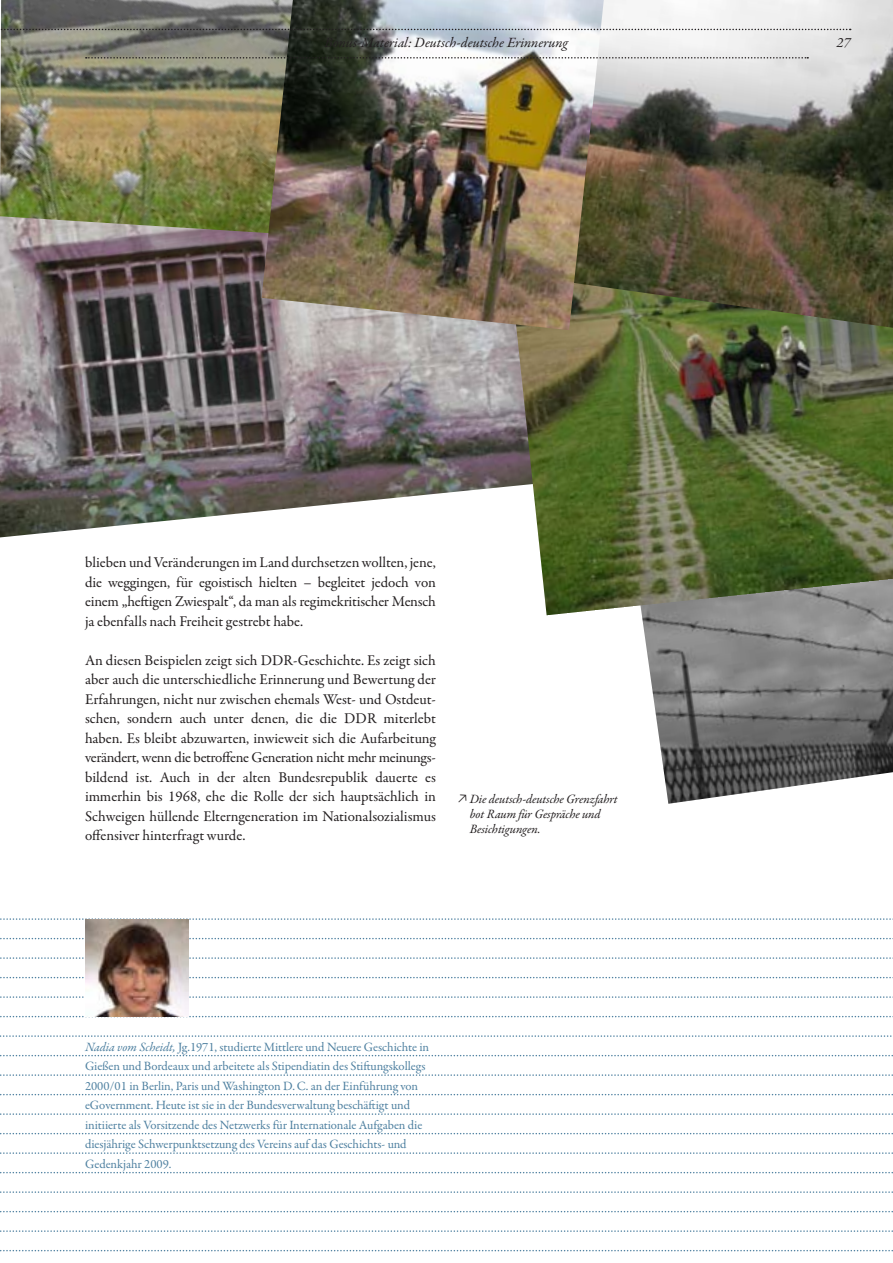
<style>
.page{position:relative;width:893px;height:1263px;background:#fff}
.page>*{position:absolute;margin:0;border:0;box-sizing:border-box;transform-origin:0 0}
.t1{font:15px/19.5px "Garamond Premr Pro";letter-spacing:-.005em;color:#231f20;text-align:justify}
.t2{font:italic 14.25px "Garamond Premr Pro";color:#231f20}
.t3{font:12.75px/19.5px "Garamond Premr Pro";letter-spacing:-.005em;color:#4e80a0}
.t4{font:italic 12.75px/15px "Garamond Premr Pro";letter-spacing:-.01em;color:#231f20}
.s1{font-style:italic}
</style>
<div class="page">
<img style="left:641px;top:615px;width:252px;height:189px">
<img style="left:0;top:236px;width:489px;height:301px">
<svg style="left:0;top:957px;width:893px;height:2px"></svg>
<svg style="left:0;top:977px;width:893px;height:1px"></svg>
<svg style="left:0;top:996px;width:893px;height:2px"></svg>
<svg style="left:0;top:1016px;width:893px;height:1px"></svg>
<svg style="left:0;top:1035px;width:892px;height:2px"></svg>
<svg style="left:0;top:1055px;width:893px;height:1px"></svg>
<svg style="left:0;top:1074px;width:893px;height:2px"></svg>
<svg style="left:0;top:1094px;width:893px;height:1px"></svg>
<svg style="left:0;top:1113px;width:893px;height:2px"></svg>
<svg style="left:0;top:1133px;width:893px;height:1px"></svg>
<svg style="left:0;top:1152px;width:893px;height:2px"></svg>
<svg style="left:0;top:1172px;width:893px;height:1px"></svg>
<svg style="left:0;top:1191px;width:893px;height:2px"></svg>
<svg style="left:0;top:1211px;width:893px;height:1px"></svg>
<svg style="left:0;top:1230px;width:893px;height:2px"></svg>
<svg style="left:0;top:1250px;width:893px;height:1px"></svg>
<svg style="left:0;top:918px;width:893px;height:2px"></svg>
<svg style="left:0;top:938px;width:893px;height:1px"></svg>
<img style="left:0;top:0;width:262px;height:236px">
<img style="left:489px;top:328px;width:404px;height:287px">
<img style="left:604px;top:0;width:289px;height:328px">
<img style="left:262px;top:0;width:342px;height:330px">
<svg style="left:0;top:29px;width:851px;height:1px"></svg>
<svg style="left:86px;top:57px;width:722px;height:2px"></svg>
<img style="left:86px;top:919px;width:102px;height:97px">
<p class="t2" style="left:325px;top:34px;width:245px">Bonus-Material: Deutsch-deutsche Erinnerung</p>
<p class="t2" style="left:837px;top:34px;width:15px">27</p>
<p class="t1" style="left:85px;top:553px;width:352px">blieben und Veränderungen im Land durchsetzen wollten, jene, die weggingen, für egoistisch hielten – begleitet jedoch von einem „heftigen Zwiespalt“, da man als regimekritischer Mensch ja ebenfalls nach Freiheit gestrebt habe.</p>
<p class="t1" style="left:85px;top:651px;width:352px">An diesen Beispielen zeigt sich DDR-Geschichte. Es zeigt sich aber auch die unterschiedliche Erinnerung und Bewertung der Erfahrungen, nicht nur zwischen ehemals West- und Ostdeut&shy;schen, sondern auch unter denen, die die DDR miterlebt haben. Es bleibt abzuwarten, inwieweit sich die Aufarbeitung verändert, wenn die betroffene Generation nicht mehr meinungs&shy;bildend ist. Auch in der alten Bundesrepublik dauerte es immerhin bis 1968, ehe die Rolle der sich hauptsächlich in Schweigen hüllende Elterngeneration im Nationalsozialismus offensiver hinterfragt wurde.</p>
<p class="t4" style="left:470px;top:792px;width:149px;text-indent:-13px">□Die deutsch-deutsche Grenzfahrt bot Raum für Gespräche und<br>Besichtigungen.</p>
<p class="t3" style="left:85px;top:1037px;width:346px"><span class="s1">Nadia vom Scheidt,</span> Jg.1971, studierte Mittlere und Neuere Geschichte in Gießen und Bordeaux und arbeitete als Stipendiatin des Stiftungskollegs 2000/01 in Berlin, Paris und Washington D.C. an der Einführung von eGovernment. Heute ist sie in der Bundesverwaltung beschäftigt und initiierte als Vorsitzende des Netzwerks für Internationale Aufgaben die diesjährige Schwerpunktsetzung des Vereins auf das Geschichts- und Gedenkjahr 2009.</p>
</div>
